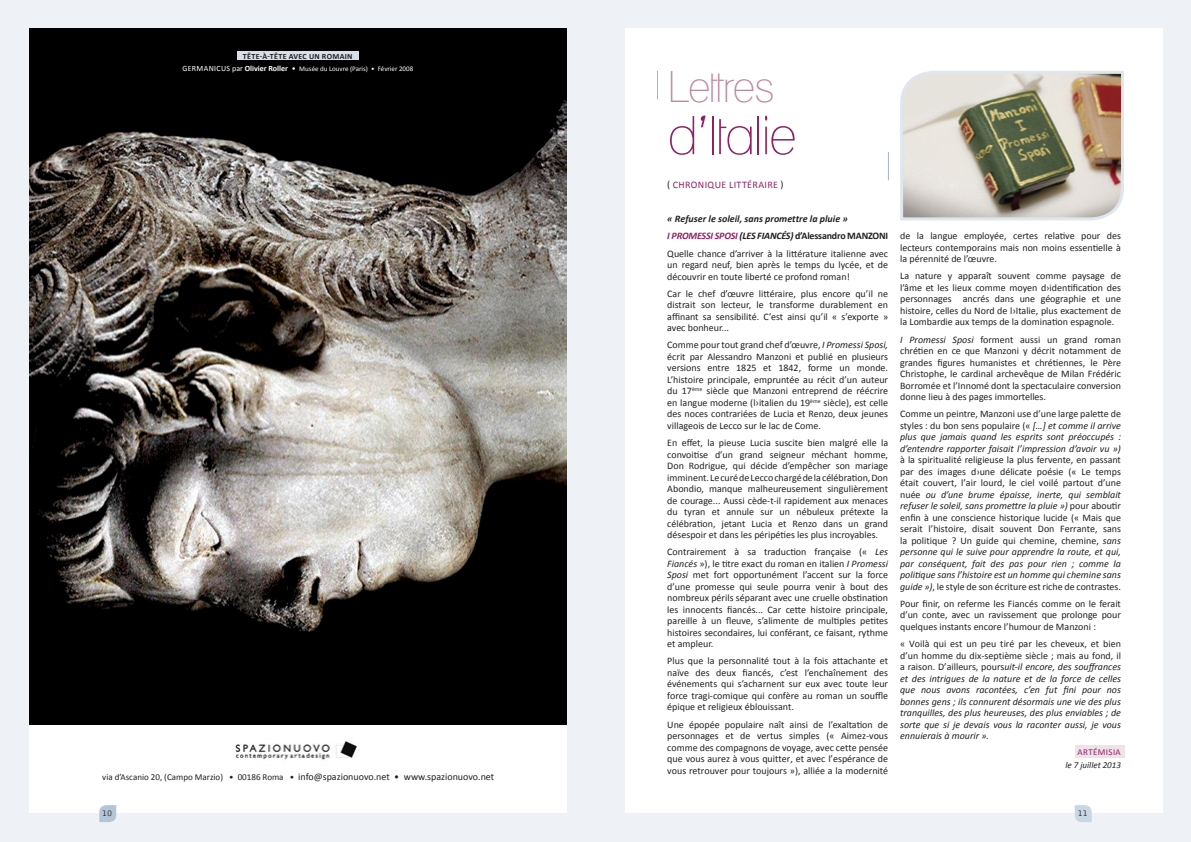
<style>
.page{position:relative;width:1191px;height:842px;background:#fff}
.page>*{position:absolute;margin:0;border:0;box-sizing:border-box;transform-origin:0 0}
.t1{font:condensed 53px "Lane";letter-spacing:-.03em;color:#922164}
.t2{font:condensed 43px "Lane";letter-spacing:-.03em;color:#bd879f}
.List_Paragraph1{font:10px/11.5px "Calibri";color:#231f20;text-align:justify}
.t3{font:italic 10px/11.5px "Calibri";color:#231f20;text-align:justify}
.t4{font:700 10px "Calibri";letter-spacing:-.02em;color:#231f20}
.t5{font:italic 700 10px "Calibri";color:#231f20}
.t6{font:10px "Calibri";letter-spacing:.04em;color:#922164}
.t7{font:italic 9px "Calibri";color:#231f20}
.t8{font:9px "Calibri";letter-spacing:.04em;color:#922164}
.t9{font:300 9px "Bell Gothic";color:#231f20}
.t10{font:700 8px "Calibri";letter-spacing:.04em;color:#231f20}
.t11{font:7px "Calibri";color:#fff}
.s1{font-size:8px}
.s2{font-weight:700;font-size:8px}
.s3{font-size:9px}
.s4{color:#231f20}
.s5{font-style:italic;color:#922164}
.s6{font-style:italic}
.s7{font-style:normal}
</style>
<div class="page">
<div style="left:0;top:0;width:595px;height:842px;background:#eef2f6"></div>
<div style="left:29px;top:29px;width:538px;height:784px;background:#fff"></div>
<img style="left:235px;top:740px;width:122px;height:20px">
<img style="left:29px;top:29px;width:538px;height:695px">
<div style="left:237px;top:51px;width:121px;height:9px;background:#d7dfea"></div>
<div style="left:595px;top:0;width:596px;height:842px;background:#eef2f6"></div>
<div style="left:625px;top:29px;width:537px;height:784px;background:#fff"></div>
<svg style="left:1074px;top:805px;width:17px;height:17px"></svg>
<svg style="left:99px;top:805px;width:17px;height:17px"></svg>
<svg style="left:657px;top:71px;width:1px;height:28px"></svg>
<svg style="left:888px;top:152px;width:1px;height:28px"></svg>
<img style="left:900px;top:71px;width:224px;height:150px">
<div style="left:1074px;top:746px;width:50px;height:12px;background:#efe2e8"></div>
<p class="t10" style="left:243px;top:51px;width:111px">TÊTE-À-TÊTE AVEC UN ROMAIN</p>
<p class="t11" style="left:182px;top:64px;width:232px"><span class="s1">GERMANICUS par</span> <span class="s2">Olivier Roller</span> <span class="s1">•</span> Musée du Louvre (Paris) • Février 2008</p>
<p class="List_Paragraph1" style="left:102px;top:770px;width:393px"><span class="s3">via d’Ascanio 20, (Campo Marzio) • 00186 Roma •</span> info@spazionuovo.net • www.spazionuovo.net</p>
<p class="t2" style="left:667px;top:61px;width:109px">Lettres</p>
<p class="t1" style="left:667px;top:103px;width:131px">d’Italie</p>
<p class="t6" style="left:667px;top:178px;width:118px"><span class="s4">(</span> CHRONIQUE LITTÉRAIRE <span class="s4">)</span></p>
<p class="t5" style="left:667px;top:213px;width:182px">« Refuser le soleil, sans promettre la pluie »</p>
<p class="t4" style="left:667px;top:230px;width:222px"><span class="s5">I PROMESSI SPOSI</span> <span class="s6">(LES FIANCÉS)</span> d’Alessandro MANZONI</p>
<p class="List_Paragraph1" style="left:667px;top:247px;width:222px">Quelle chance d’arriver à la littérature italienne avec un regard neuf, bien après le temps du lycée, et de découvrir en toute liberté ce profond roman!</p>
<p class="List_Paragraph1" style="left:667px;top:288px;width:222px">Car le chef d’œuvre littéraire, plus encore qu’il ne distrait son lecteur, le transforme durablement en affinant sa sensibilité. C’est ainsi qu’il « s’exporte » avec bonheur...</p>
<p class="List_Paragraph1" style="left:667px;top:339px;width:222px">Comme pour tout grand chef d’œuvre, <span class="s6">I Promessi Sposi, </span>écrit par Alessandro Manzoni et publié en plusieurs versions entre 1825 et 1842, forme un monde.<br>L’histoire principale, empruntée au récit d’un auteur du 17<sup>ème</sup> siècle que Manzoni entreprend de réécrire en langue moderne (l›italien du 19<sup>ème</sup> siècle), est celle des noces contrariées de Lucia et Renzo, deux jeunes villageois de Lecco sur le lac de Come.</p>
<p class="List_Paragraph1" style="left:667px;top:437px;width:222px">En effet, la pieuse Lucia suscite bien malgré elle la convoitise d’un grand seigneur méchant homme, Don Rodrigue, qui décide d’empêcher son mariage imminent. Le curé de Lecco chargé de la célébration, Don Abondio, manque malheureusement singulièrement de courage... Aussi cède-t-il rapidement aux menaces du tyran et annule sur un nébuleux prétexte la célébration, jetant Lucia et Renzo dans un grand désespoir et dans les péripéties les plus incroyables.</p>
<p class="List_Paragraph1" style="left:667px;top:546px;width:222px">Contrairement à sa traduction française (« <span class="s6">Les Fiancés</span> »), le titre exact du roman en italien <span class="s6">I Promessi Sposi</span> met fort opportunément l’accent sur la force d’une promesse qui seule pourra venir à bout des nombreux périls séparant avec une cruelle obstination les innocents fiancés... Car cette histoire principale, pareille à un fleuve, s’alimente de multiples petites histoires secondaires, lui conférant, ce faisant, rythme et ampleur.</p>
<p class="List_Paragraph1" style="left:667px;top:655px;width:222px">Plus que la personnalité tout à la fois attachante et naïve des deux fiancés, c’est l’enchaînement des événements qui s’acharnent sur eux avec toute leur force tragi-comique qui confère au roman un souffle épique et religieux éblouissant.</p>
<p class="List_Paragraph1" style="left:667px;top:719px;width:222px">Une épopée populaire naît ainsi de l’exaltation de personnages et de vertus simples (« Aimez-vous comme des compagnons de voyage, avec cette pensée que vous aurez à vous quitter, et avec l’espérance de vous retrouver pour toujours »), alliée a la modernité</p>
<p class="List_Paragraph1" style="left:900px;top:230px;width:222px">de la langue employée, certes relative pour des lecteurs contemporains mais non moins essentielle à la pérennité de l’œuvre.</p>
<p class="List_Paragraph1" style="left:900px;top:270px;width:222px">La nature y apparaît souvent comme paysage de l’âme et les lieux comme moyen d›identification des personnages ancrés dans une géographie et une histoire, celles du Nord de l›Italie, plus exactement de la Lombardie aux temps de la domination espagnole.</p>
<p class="List_Paragraph1" style="left:900px;top:334px;width:222px"><span class="s6">I Promessi Sposi</span> forment aussi un grand roman chrétien en ce que Manzoni y décrit notamment de grandes figures humanistes et chrétiennes, le Père Christophe, le cardinal archevêque de Milan Frédéric Borromée et l’Innomé dont la spectaculaire conversion donne lieu à des pages immortelles.</p>
<p class="List_Paragraph1" style="left:900px;top:408px;width:222px">Comme un peintre, Manzoni use d’une large palette de styles : du bon sens populaire (« <span class="s6">[…] et comme il arrive plus que jamais quand les esprits sont préoccupés : d’entendre rapporter faisait l’impression d’avoir vu ») </span>à la spiritualité religieuse la plus fervente, en passant par des images d›une délicate poésie (« Le temps était couvert, l’air lourd, le ciel voilé partout d’une nuée <span class="s6">ou d’une brume épaisse, inerte, qui semblait refuser le soleil, sans promettre la pluie »)</span> pour aboutir enfin à une conscience historique lucide (« Mais que serait l’histoire, disait souvent Don Ferrante, sans la politique ? Un guide qui chemine, chemine, <span class="s6">sans personne qui le suive pour apprendre la route, et qui, par conséquent, fait des pas pour rien ; comme la politique sans l’histoire est un homme qui chemine sans guide »)</span>, le style de son écriture est riche de contrastes.</p>
<p class="List_Paragraph1" style="left:900px;top:598px;width:222px">Pour finir, on referme les Fiancés comme on le ferait d’un conte, avec un ravissement que prolonge pour quelques instants encore l’humour de Manzoni :</p>
<p class="t3" style="left:900px;top:638px;width:222px"><span class="s7">« Voilà qui est un peu tiré par les cheveux, et bien d’un homme du dix-septième siècle ; mais au fond, il a raison. D’ailleurs, pours</span>uit-il encore, des souffrances et des intrigues de la nature et de la force de celles que nous avons racontées, c’en fut fini pour nos bonnes gens ; ils connurent désormais une vie des plus tranquilles, des plus heureuses, des plus enviables ; de sorte que si je devais vous la raconter aussi, je vous ennuierais à mourir ».</p>
<p class="t8" style="left:1077px;top:746px;width:45px">ARTÉMISIA</p>
<p class="t7" style="left:1065px;top:759px;width:57px">le 7 juillet 2013</p>
<p class="t9" style="left:102px;top:808px;width:12px">10</p>
<p class="t9" style="left:1077px;top:808px;width:12px">11</p>
</div>
